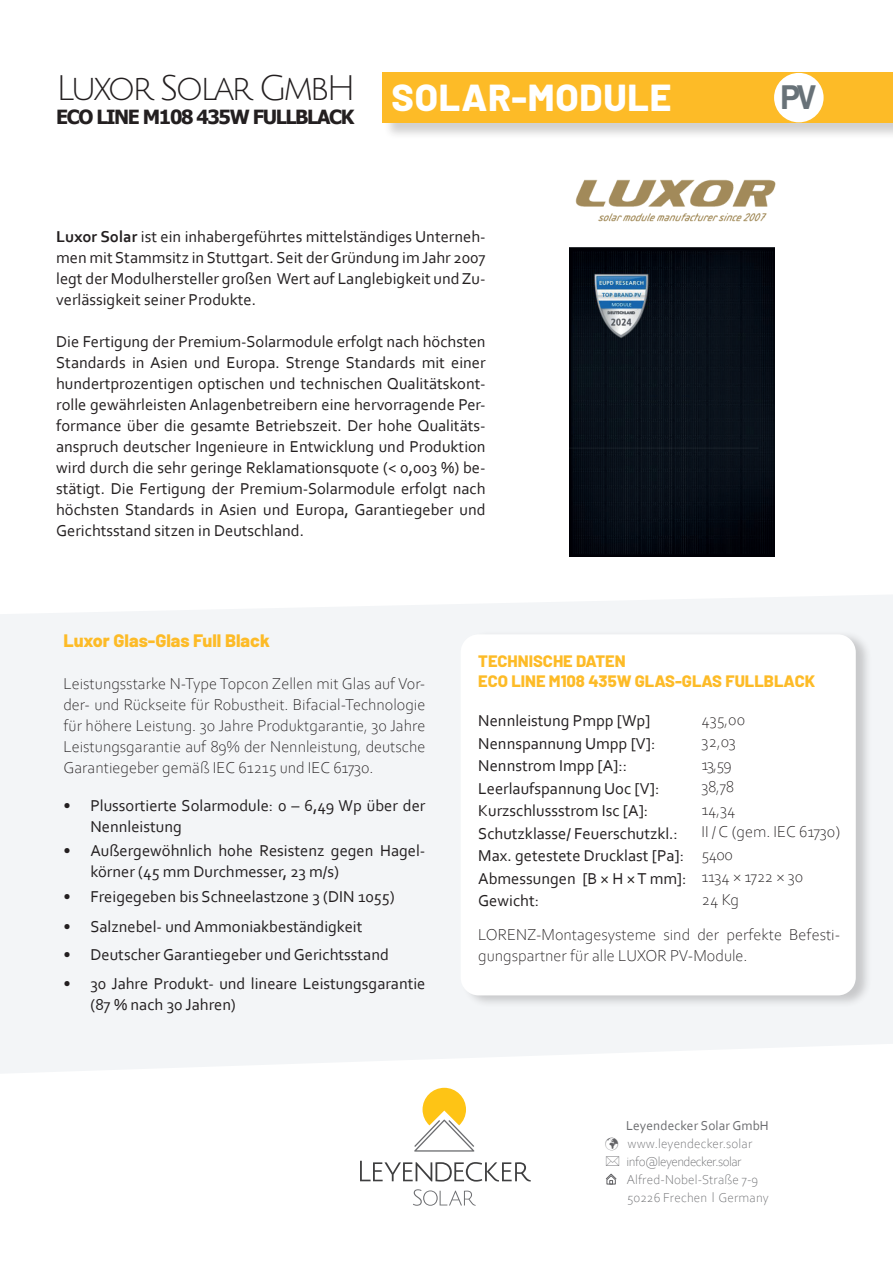
<style>
.page{position:relative;width:893px;height:1263px;background:#fff}
.page>*{position:absolute;margin:0;border:0;box-sizing:border-box;transform-origin:0 0}
.t1{font:800 37.5px "Barlow";letter-spacing:.02em;color:#fff}
.t2{font:34.5px "Julius Sans One";letter-spacing:-.09em;color:#231f20}
.t3{font:700 33px "Barlow";color:#687278}
.t4{font:700 19.5px "Tahoma";letter-spacing:-.07em;color:#231f20}
.t5{font:800 18px "Barlow";color:#fdbb27}
.t6{font:16.5px/21px "Corbel";color:#231f20}
.t7{font:300 16.5px/22.5px "Corbel";color:#231f20}
.t8{font:800 16.5px/19.8px "Barlow";color:#fdbb27}
.t9{font:300 13.5px/18px "Corbel";letter-spacing:.01em;color:#6c6d70}
.t10{font:13.5px "Corbel";letter-spacing:.01em;color:#6c6d70}
.s1{font-weight:700}
.s2{color:#636366}
.s3{font-size:14.85px}
</style>
<div class="page">
<svg style="left:0;top:595px;width:893px;height:478px;fill:#f3f5f7"></svg>
<img style="left:570px;top:248px;width:204px;height:308px">
<img style="left:575px;top:179px;width:201px;height:43px">
<svg style="left:606px;top:1173px;width:10px;height:11px"></svg>
<div style="left:383px;top:73px;width:510px;height:67px;background:#231f20;opacity:.21"></div>
<div style="left:383px;top:73px;width:510px;height:50px;background:#fdbb27"></div>
<div style="left:774px;top:73px;width:50px;height:49px;background:#fff;border-radius:50%"></div>
<div style="left:461px;top:630px;width:411px;height:378px;background:#231f20;opacity:.21"></div>
<div style="left:461px;top:634px;width:395px;height:361px;background:#fff;border-radius:18px"></div>
<svg style="left:360px;top:1161px;width:171px;height:20px"></svg>
<svg style="left:413px;top:1189px;width:63px;height:17px"></svg>
<svg style="left:414px;top:1088px;width:60px;height:63px"></svg>
<h2 class="t2" style="left:56px;top:70px;width:301px">Luxor Solar GmbH</h2>
<p class="t4" style="left:56px;top:103px;width:300px">ECO LINE M108 435W FULLBLACK</p>
<h1 class="t1" style="left:392px;top:69px;width:281px">SOLAR-MODULE</h1>
<h3 class="t3" style="left:780px;top:73px;width:38px">PV</h3>
<p class="t6" style="left:56px;top:226px;width:431px;text-align:justify"><span class="s1">Luxor Solar</span> ist ein inhabergeführtes mittelständiges Unterneh&shy;men mit Stammsitz in Stuttgart. Seit der Gründung im Jahr 2007 legt der Modulhersteller großen Wert auf Langlebigkeit und Zu&shy;verlässigkeit seiner Produkte.</p>
<p class="t6" style="left:56px;top:331px;width:431px;text-align:justify">Die Fertigung der Premium-Solarmodule erfolgt nach höchsten Standards in Asien und Europa. Strenge Standards mit einer hundertprozentigen optischen und technischen Qualitätskont&shy;rolle gewährleisten Anlagenbetreibern eine hervorragende Per&shy;formance über die gesamte Betriebszeit. Der hohe Qualitäts&shy;anspruch deutscher Ingenieure in Entwicklung und Produktion wird durch die sehr geringe Reklamationsquote (&lt; 0,003 %) be&shy;stätigt. Die Fertigung der Premium-Solarmodule erfolgt nach höchsten Standards in Asien und Europa, Garantiegeber und Gerichtsstand sitzen in Deutschland.</p>
<p class="t5" style="left:63px;top:627px;width:208px">Luxor Glas-Glas Full Black</p>
<p class="t7" style="left:63px;top:672px;width:364px;line-height:21px;text-align:justify">Leistungsstarke N-Type Topcon Zellen mit Glas auf Vor&shy;der- und Rückseite für Robustheit. Bifacial-Technologie für höhere Leistung. 30 Jahre Produktgarantie, 30 Jahre Leistungsgarantie auf 89% der Nennleistung, deutsche Garantiegeber gemäß IEC 61215 und IEC 61730.</p>
<p class="t6" style="left:90px;top:795px;width:337px;text-indent:-27px">• Plussortierte Solarmodule: 0 – 6,49 Wp über der<br>Nennleistung</p>
<p class="t6" style="left:90px;top:840px;width:336px;text-indent:-27px">• Außergewöhnlich hohe Resistenz gegen Hagel&shy;körner (45 mm Durchmesser, 23 m/s)</p>
<p class="t6" style="left:63px;top:886px;width:333px">• Freigegeben bis Schneelastzone 3 (DIN 1055)</p>
<p class="t6" style="left:63px;top:915px;width:300px">• Salznebel- und Ammoniakbeständigkeit</p>
<p class="t6" style="left:63px;top:944px;width:327px">• Deutscher Garantiegeber und Gerichtsstand</p>
<p class="t6" style="left:90px;top:972px;width:337px;text-indent:-27px">• 30 Jahre Produkt- und lineare Leistungsgarantie (87 % nach 30 Jahren)</p>
<p class="t8" style="left:478px;top:650px;width:338px">TECHNISCHE DATEN<br>ECO LINE M108 435W GLAS-GLAS FULLBLACK</p>
<p class="t6" style="left:478px;top:709px;width:210px;line-height:22.5px">Nennleistung Pmpp [Wp]<br>Nennspannung Umpp [V]:<br>Nennstrom Impp [A]::<br>Leerlaufspannung Uoc [V]:<br>Kurzschlussstrom Isc [A]:<br>Schutzklasse/ Feuerschutzkl.:<br>Max. getestete Drucklast [Pa]:<br>Abmessungen [B × H × T mm]:<br>Gewicht:</p>
<p class="t7" style="left:478px;top:923px;width:364px;line-height:21px">LORENZ-Montagesysteme sind der perfekte Befesti&shy;gungspartner für alle LUXOR PV-Module.</p>
<p class="t7" style="left:701px;top:707px;width:140px">435,00<br>32,03<br>13,59<br>38,78<br>14,34<br>II / C (gem. IEC 61730)<br>5400<br>1134 × 1722 × 30<br>24 Kg</p>
<p class="t10" style="left:626px;top:1117px;width:144px">Leyendecker Solar GmbH</p>
<p class="t9" style="left:626px;top:1134px;width:144px;text-indent:-21px"><span class="s2">✓</span> www.leyendecker.solar info@leyendecker.solar<br>Alfred-Nobel-Straße 7-9<br>50226 Frechen <span class="s3">Ι</span> Germany</p>
</div>
